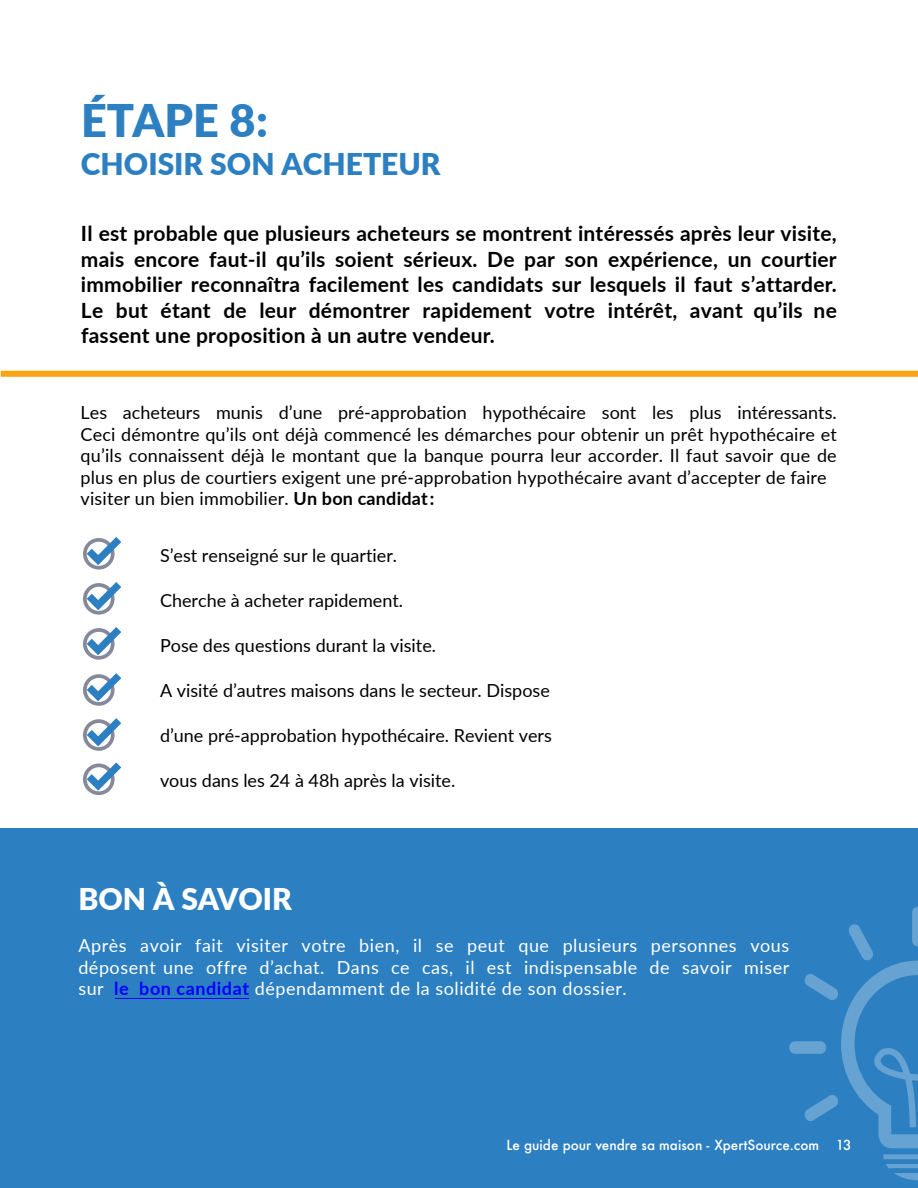
<style>
.page{position:relative;width:918px;height:1188px;background:#fff}
.page>*{position:absolute;margin:0;border:0;box-sizing:border-box;transform-origin:0 0}
.t1{font:900 45px "Lato";color:#2c7fc1}
.t2{font:900 30px "Lato";color:#2c7fc1}
.t3{font:900 30px "Lato";color:#fff}
.t4{font:700 21px/25.5px "Lato";letter-spacing:.01em;color:#000;text-align:justify}
.t5{font:18px/21.6px "Lato";color:#000}
.t6{font:18px/21.6px "Lato";letter-spacing:.03em;color:#fff;text-align:justify}
.t7{font:500 13.5px "Futura";color:#fff}
.s1{font-weight:700}
.s2{font-weight:700;color:#00f}
</style>
<div class="page">
<div style="left:0;top:829px;width:918px;height:359px;background:#2c7fc1"></div>
<svg style="left:83px;top:537px;width:38px;height:33px"></svg>
<svg style="left:83px;top:582px;width:38px;height:33px"></svg>
<svg style="left:83px;top:627px;width:38px;height:33px"></svg>
<svg style="left:83px;top:673px;width:38px;height:33px"></svg>
<svg style="left:83px;top:718px;width:38px;height:33px"></svg>
<svg style="left:83px;top:762px;width:38px;height:33px"></svg>
<div style="left:1px;top:371px;width:917px;height:6px;background:#fea211"></div>
<svg style="left:883px;top:1154px;width:35px;height:26px"></svg>
<div style="left:789px;top:1041px;width:37px;height:13px;background:#66a2d2;border-radius:6px"></div>
<svg style="left:804px;top:907px;width:114px;height:241px"></svg>
<hr style="left:115px;top:998px;width:133px;height:1px;background:#00f">
<h1 class="t1" style="left:81px;top:87px;width:189px">ÉTAPE 8 :</h1>
<h2 class="t2" style="left:81px;top:141px;width:361px">CHOISIR SON ACHETEUR</h2>
<p class="t4" style="left:81px;top:220px;width:757px">Il est probable que plusieurs acheteurs se montrent intéressés après leur visite, mais encore faut-il qu’ils soient sérieux. De par son expérience, un courtier immobilier reconnaîtra facilement les candidats sur lesquels il faut s’attarder.<br>Le but étant de leur démontrer rapidement votre intérêt, avant qu’ils ne fassent une proposition à un autre vendeur.</p>
<p class="t5" style="left:81px;top:401px;width:758px">Les acheteurs munis d’une pré-approbation hypothécaire sont les plus intéressants.<br>Ceci démontre qu’ils ont déjà commencé les démarches pour obtenir un prêt hypothécaire et qu’ils connaissent déjà le montant que la banque pourra leur accorder. Il faut savoir que de plus en plus de courtiers exigent une pré-approbation hypothécaire avant d’accepter de faire visiter un bien immobilier. <span class="s1">Un bon candidat:</span></p>
<p class="t5" style="left:160px;top:544px;width:239px">S’est renseigné sur le quartier.</p>
<p class="t5" style="left:160px;top:589px;width:245px">Cherche à acheter rapidement.</p>
<p class="t5" style="left:160px;top:634px;width:278px">Pose des questions durant la visite.</p>
<p class="t5" style="left:160px;top:679px;width:391px">A visité d’autres maisons dans le secteur. Dispose</p>
<p class="t5" style="left:160px;top:724px;width:393px">d’une pré-approbation hypothécaire. Revient vers</p>
<p class="t5" style="left:160px;top:769px;width:297px">vous dans les 24 à 48h après la visite.</p>
<h2 class="t3" style="left:78px;top:876px;width:215px">BON À SAVOIR</h2>
<p class="t6" style="left:78px;top:934px;width:712px">Après avoir fait visiter votre bien, il se peut que plusieurs personnes vous déposent une offre d’achat. Dans ce cas, il est indispensable de savoir miser sur <span class="s2">le bon candidat</span> dépendamment de la solidité de son dossier.</p>
<p class="t7" style="left:507px;top:1136px;width:347px">Le guide pour vendre sa maison - XpertSource.com 13</p>
</div>
